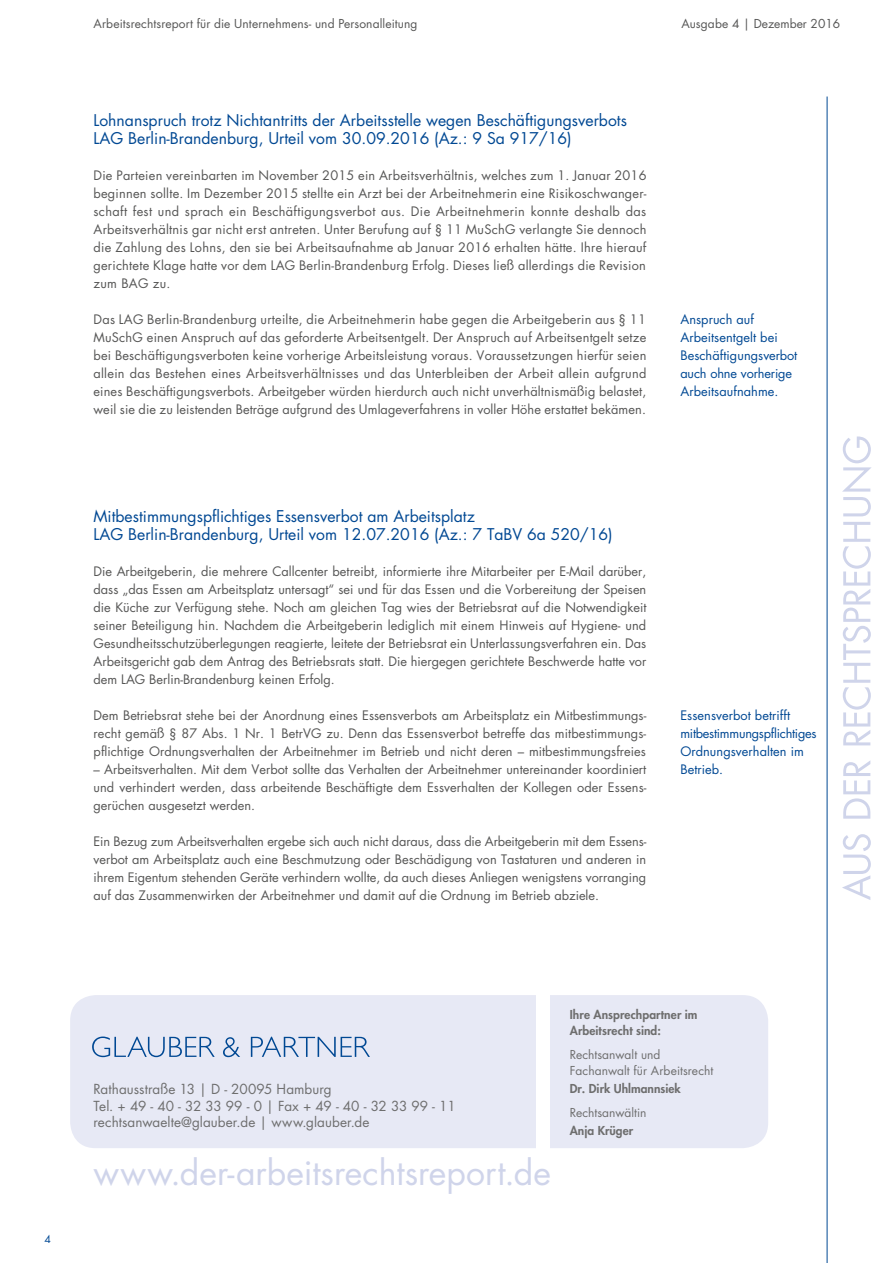
<style>
.page{position:relative;width:893px;height:1263px;background:#fff}
.page>*{position:absolute;margin:0;border:0;box-sizing:border-box;transform-origin:0 0}
.t1{font:33.75px "Futura LT";color:#cfd4ea}
.t2{font:15.75px/18px "Futura LT";color:#004893}
.t3{font:13.5px/16.5px "Futura LT";letter-spacing:.005em;color:#6e6e6e}
.t4{font:12.75px/18px "Futura LT";color:#565655;text-align:justify}
.t5{font:12.75px/18px "Futura LT";letter-spacing:.005em;color:#004893}
.t6{font:12px "Futura LT";letter-spacing:.01em;color:#565655}
.t7{font:800 12px/16.5px "Futura LT";color:#6e6e6e}
.t8{font:12px/16.2px "Futura LT";color:#6e6e6e}
.t9{font:10.5px "Futura LT";color:#004893}
</style>
<div class="page">
<hr style="left:827px;top:97px;width:1px;height:1166px;background:#004893">
<div style="left:70px;top:995px;width:698px;height:153px;background:#e7e9f5;border-radius:26px"></div>
<div style="left:536px;top:991px;width:14px;height:161px;background:#fff"></div>
<svg style="left:92px;top:1036px;width:278px;height:21px"></svg>
<svg style="left:842px;top:436px;width:29px;height:464px"></svg>
<p class="t9" style="left:45px;top:1232px;width:8px">4</p>
<p class="t6" style="left:94px;top:16px;width:325px">Arbeitsrechtsreport für die Unternehmens- und Personalleitung</p>
<p class="t6" style="left:681px;top:16px;width:160px">Ausgabe 4 | Dezember 2016</p>
<p class="t2" style="left:94px;top:111px;width:535px">Lohnanspruch trotz Nichtantritts der Arbeitsstelle wegen Beschäftigungsverbots<br>LAG Berlin-Brandenburg, Urteil vom 30.09.2016 (Az.: 9 Sa 917/16)</p>
<p class="t4" style="left:94px;top:166px;width:555px">Die Parteien vereinbarten im November 2015 ein Arbeitsverhältnis, welches zum 1. Januar 2016 beginnen sollte. Im Dezember 2015 stellte ein Arzt bei der Arbeitnehmerin eine Risikoschwanger&shy;schaft fest und sprach ein Beschäftigungsverbot aus. Die Arbeitnehmerin konnte deshalb das Arbeitsverhältnis gar nicht erst antreten. Unter Berufung auf § 11 MuSchG verlangte Sie dennoch die Zahlung des Lohns, den sie bei Arbeitsaufnahme ab Januar 2016 erhalten hätte. Ihre hierauf gerichtete Klage hatte vor dem LAG Berlin-Brandenburg Erfolg. Dieses ließ allerdings die Revision zum BAG zu.</p>
<p class="t4" style="left:94px;top:310px;width:554px">Das LAG Berlin-Brandenburg urteilte, die Arbeitnehmerin habe gegen die Arbeitgeberin aus § 11<br>MuSchG einen Anspruch auf das geforderte Arbeitsentgelt. Der Anspruch auf Arbeitsentgelt setze bei Beschäftigungsverboten keine vorherige Arbeitsleistung voraus. Voraussetzungen hierfür seien allein das Bestehen eines Arbeitsverhältnisses und das Unterbleiben der Arbeit allein aufgrund eines Beschäftigungsverbots. Arbeitgeber würden hierdurch auch nicht unverhältnismäßig belastet, weil sie die zu leistenden Beträge aufgrund des Umlageverfahrens in voller Höhe erstattet bekämen.</p>
<p class="t5" style="left:680px;top:310px;width:118px">Anspruch auf<br>Arbeitsentgelt bei<br>Beschäftigungsverbot auch ohne vorherige<br>Arbeitsaufnahme.</p>
<p class="t2" style="left:94px;top:507px;width:521px">Mitbestimmungspflichtiges Essensverbot am Arbeitsplatz<br>LAG Berlin-Brandenburg, Urteil vom 12.07.2016 (Az.: 7 TaBV 6a 520/16)</p>
<p class="t4" style="left:94px;top:562px;width:554px">Die Arbeitgeberin, die mehrere Callcenter betreibt, informierte ihre Mitarbeiter per E-Mail darüber, dass „das Essen am Arbeitsplatz untersagt“ sei und für das Essen und die Vorbereitung der Speisen die Küche zur Verfügung stehe. Noch am gleichen Tag wies der Betriebsrat auf die Notwendigkeit seiner Beteiligung hin. Nachdem die Arbeitgeberin lediglich mit einem Hinweis auf Hygiene- und Gesundheitsschutzüberlegungen reagierte, leitete der Betriebsrat ein Unterlassungsverfahren ein. Das Arbeitsgericht gab dem Antrag des Betriebsrats statt. Die hiergegen gerichtete Beschwerde hatte vor dem LAG Berlin-Brandenburg keinen Erfolg.</p>
<p class="t4" style="left:94px;top:706px;width:554px">Dem Betriebsrat stehe bei der Anordnung eines Essensverbots am Arbeitsplatz ein Mitbestimmungs&shy;recht gemäß § 87 Abs. 1 Nr. 1 BetrVG zu. Denn das Essensverbot betreffe das mitbestimmungs&shy;pflichtige Ordnungsverhalten der Arbeitnehmer im Betrieb und nicht deren – mitbestimmungsfreies</p>
<p class="t4" style="left:94px;top:760px;width:554px">– Arbeitsverhalten. Mit dem Verbot sollte das Verhalten der Arbeitnehmer untereinander koordiniert und verhindert werden, dass arbeitende Beschäftigte dem Essverhalten der Kollegen oder Essens&shy;gerüchen ausgesetzt werden.</p>
<p class="t4" style="left:94px;top:833px;width:554px">Ein Bezug zum Arbeitsverhalten ergebe sich auch nicht daraus, dass die Arbeitgeberin mit dem Essens&shy;verbot am Arbeitsplatz auch eine Beschmutzung oder Beschädigung von Tastaturen und anderen in ihrem Eigentum stehenden Geräte verhindern wollte, da auch dieses Anliegen wenigstens vorranging auf das Zusammenwirken der Arbeitnehmer und damit auf die Ordnung im Betrieb abziele.</p>
<p class="t5" style="left:680px;top:707px;width:138px">Essensverbot betrifft mitbestimmungspflichtiges<br>Ordnungsverhalten im<br>Betrieb.</p>
<p class="t3" style="left:94px;top:1081px;width:364px">Rathausstraße 13 | D - 20095 Hamburg<br>Tel. + 49 - 40 - 32 33 99 - 0 | Fax + 49 - 40 - 32 33 99 - 11 rechtsanwaelte@glauber.de | www.glauber.de</p>
<h1 class="t1" style="left:94px;top:1151px;width:459px">www.der-arbeitsrechtsreport.de</h1>
<p class="t7" style="left:570px;top:1006px;width:129px">Ihre Ansprechpartner im<br>Arbeitsrecht sind:</p>
<p class="t8" style="left:570px;top:1046px;width:145px">Rechtsanwalt und<br>Fachanwalt für Arbeitsrecht</p>
<p class="t7" style="left:570px;top:1080px;width:112px">Dr. Dirk Uhlmannsiek</p>
<p class="t8" style="left:570px;top:1104px;width:78px">Rechtsanwältin</p>
<p class="t7" style="left:570px;top:1122px;width:65px">Anja Krüger</p>
</div>
